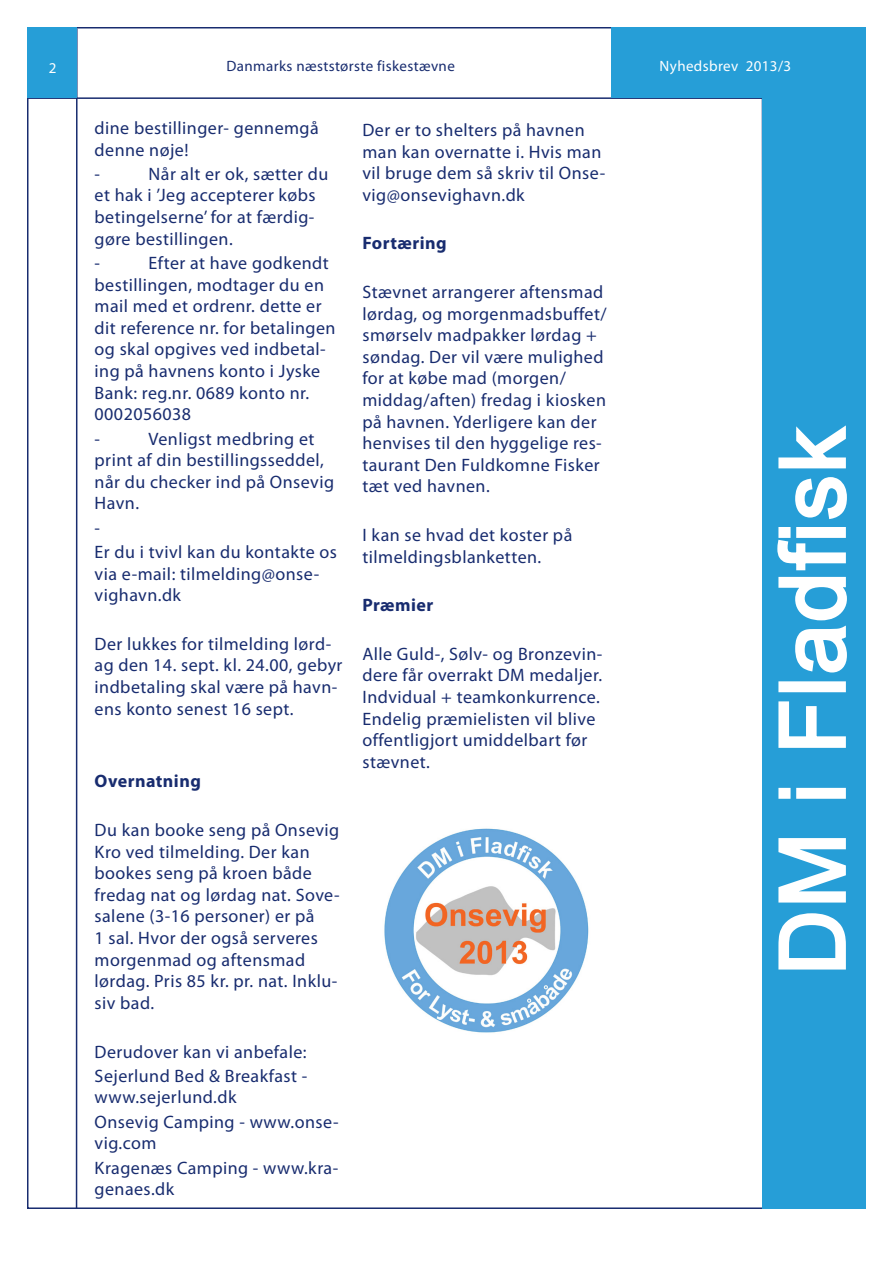
<style>
.page{position:relative;width:893px;height:1263px;background:#fff}
.page>*{position:absolute;margin:0;border:0;box-sizing:border-box;transform-origin:0 0}
.t1{font:90px "Arial";letter-spacing:.025em;color:#fff}
.Body{font:18px/21.6px "Myriad Pro";letter-spacing:.025em;color:#182c6f}
.Body-2{font:700 18px "Myriad Pro";letter-spacing:.025em;color:#182c6f}
.Caption_2{font:15px "Myriad Pro";letter-spacing:.025em;color:#182c6f}
.Caption_1{font:15px "Myriad Pro";letter-spacing:.025em;color:#fff}
</style>
<div class="page">
<svg style="left:761px;top:99px;width:2px;height:1107px"></svg>
<hr style="left:76px;top:29px;width:2px;height:1180px;background:#182c6f">
<hr style="left:27px;top:97px;width:838px;height:2px;background:#182c6f">
<div style="left:611px;top:27px;width:255px;height:70px;background:#269ed7"></div>
<div style="left:27px;top:27px;width:49px;height:70px;background:#269ed7"></div>
<div style="left:763px;top:98px;width:103px;height:1111px;background:#269ed7"></div>
<img style="left:384px;top:828px;width:205px;height:205px">
<svg style="left:778px;top:913px;width:68px;height:57px"></svg>
<svg style="left:778px;top:838px;width:68px;height:65px"></svg>
<svg style="left:778px;top:787px;width:68px;height:12px"></svg>
<svg style="left:778px;top:701px;width:68px;height:47px"></svg>
<div style="left:778px;top:681px;width:68px;height:11px;border:3px solid #fff"></div>
<svg style="left:777px;top:425px;width:70px;height:248px"></svg>
<p class="Caption_1" style="left:49px;top:59px;width:9px">2</p>
<p class="Caption_2" style="left:227px;top:56px;width:230px">Danmarks næststørste fiskestævne</p>
<p class="Caption_1" style="left:659px;top:56px;width:133px">Nyhedsbrev 2013/3</p>
<p class="Body" style="left:95px;top:117px;width:226px">dine bestillinger- gennemgå denne nøje!</p>
<p class="Body" style="left:95px;top:163px;width:7px">-</p>
<p class="Body" style="left:95px;top:163px;width:235px;text-indent:54px">Når alt er ok, sætter du et hak i ’Jeg accepterer købs betingelserne’ for at færdig&shy;gøre bestillingen.</p>
<p class="Body" style="left:95px;top:252px;width:7px">-</p>
<p class="Body" style="left:95px;top:252px;width:242px;text-indent:54px">Efter at have godkendt bestillingen, modtager du en mail med et ordrenr. dette er dit reference nr. for betalingen og skal opgives ved indbetal&shy;ing på havnens konto i Jyske<br>Bank: reg.nr. 0689 konto nr.<br>0002056038</p>
<p class="Body" style="left:95px;top:427px;width:7px">-</p>
<p class="Body" style="left:95px;top:427px;width:241px;text-indent:54px">Venligst medbring et print af din bestillingsseddel, når du checker ind på Onsevig<br>Havn.</p>
<p class="Body" style="left:95px;top:516px;width:7px">-</p>
<p class="Body" style="left:95px;top:541px;width:244px">Er du i tvivl kan du kontakte os via e-mail: tilmelding@onse&shy;vighavn.dk</p>
<p class="Body" style="left:95px;top:633px;width:249px">Der lukkes for tilmelding lørd&shy;ag den 14. sept. kl. 24.00, gebyr indbetaling skal være på havn&shy;ens konto senest 16 sept.</p>
<p class="Body-2" style="left:95px;top:770px;width:108px">Overnatning</p>
<p class="Body" style="left:95px;top:819px;width:247px">Du kan booke seng på Onsevig<br>Kro ved tilmelding. Der kan bookes seng på kroen både fredag nat og lørdag nat. Sove&shy;salene (3-16 personer) er på<br>1 sal. Hvor der også serveres morgenmad og aftensmad lørdag. Pris 85 kr. pr. nat. Inklu&shy;siv bad.</p>
<p class="Body" style="left:95px;top:1040px;width:214px">Derudover kan vi anbefale:</p>
<p class="Body" style="left:95px;top:1065px;width:214px">Sejerlund Bed &amp; Breakfast - www.sejerlund.dk</p>
<p class="Body" style="left:95px;top:1110px;width:245px">Onsevig Camping - www.onse&shy;vig.com</p>
<p class="Body" style="left:95px;top:1156px;width:245px">Kragenæs Camping - www.kra&shy;genaes.dk</p>
<p class="Body" style="left:362px;top:119px;width:244px">Der er to shelters på havnen man kan overnatte i. Hvis man vil bruge dem så skriv til Onse&shy;vig@onsevighavn.dk</p>
<p class="Body-2" style="left:362px;top:232px;width:86px">Fortæring</p>
<p class="Body" style="left:362px;top:281px;width:246px">Stævnet arrangerer aftensmad lørdag, og morgenmadsbuffet/ smørselv madpakker lørdag + søndag. Der vil være mulighed for at købe mad (morgen/ middag/aften) fredag i kiosken på havnen. Yderligere kan der henvises til den hyggelige res&shy;taurant Den Fuldkomne Fisker tæt ved havnen.</p>
<p class="Body" style="left:362px;top:524px;width:211px">I kan se hvad det koster på tilmeldingsblanketten.</p>
<p class="Body-2" style="left:362px;top:593px;width:72px">Præmier</p>
<p class="Body" style="left:362px;top:643px;width:241px">Alle Guld-, Sølv- og Bronzevin&shy;dere får overrakt DM medaljer.<br>Indvidual + teamkonkurrence.<br>Endelig præmielisten vil blive offentligjort umiddelbart før stævnet.</p>
<p class="t1" style="left:754px;top:975px;width:549px;rotate:-90deg">DM i Fladfisk</p>
</div>
